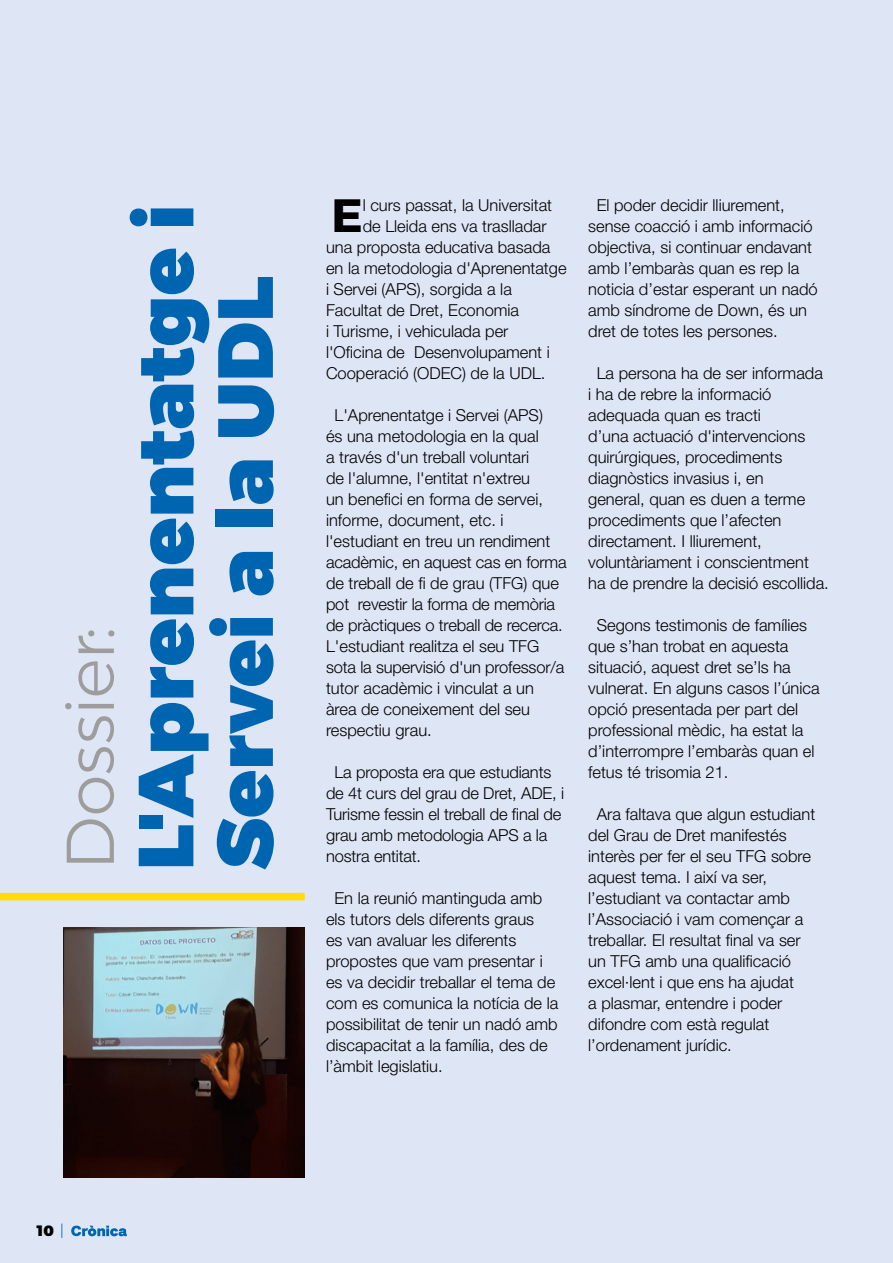
<style>
.page{position:relative;width:893px;height:1263px;background:#dee5f5}
.page>*{position:absolute;margin:0;border:0;box-sizing:border-box;transform-origin:0 0}
.t1{font:900 78px/79.5px "Montserrat";color:#0065b1}
.t2{font:300 67.5px "Montserrat";letter-spacing:-.01em;color:#9d9d9c}
.t3{font:700 46.5px "Montserrat";color:#000}
.t4{font:300 16.5px/21px "Helvetica Neue LT Std";color:#000}
.t5{font:900 15px "Montserrat";color:#000}
.s1{font-weight:300;color:#0065b1}
</style>
<div class="page">
<svg style="left:71px;top:1225px;width:56px;height:11px"></svg>
<div style="left:0;top:893px;width:305px;height:7px;background:#fd0"></div>
<img style="left:64px;top:927px;width:241px;height:251px">
<h2 class="t2" style="left:39px;top:870px;width:245px;rotate:-90deg">Dossier:</h2>
<h1 class="t1" style="left:127px;top:870px;width:667px;rotate:-90deg">L'Aprenentatge i<br>Servei a la UDL</h1>
<h3 class="t3" style="left:331px;top:178px;width:33px">E</h3>
<p class="t4" style="left:363px;top:194px;width:191px">l curs passat, la Universitat</p>
<p class="t4" style="left:363px;top:215px;width:185px">de Lleida ens va traslladar</p>
<p class="t4" style="left:326px;top:236px;width:226px">una proposta educativa basada</p>
<p class="t4" style="left:326px;top:257px;width:242px">en la metodologia d'Aprenentatge</p>
<p class="t4" style="left:326px;top:278px;width:187px">i Servei (APS), sorgida a la</p>
<p class="t4" style="left:326px;top:299px;width:195px">Facultat de Dret, Economia</p>
<p class="t4" style="left:326px;top:320px;width:184px">i Turisme, i vehiculada per</p>
<p class="t4" style="left:326px;top:341px;width:225px">l'Oficina de Desenvolupament i</p>
<p class="t4" style="left:326px;top:362px;width:221px">Cooperació (ODEC) de la UDL.</p>
<p class="t4" style="left:326px;top:404px;width:242px;text-indent:8px">L'Aprenentatge i Servei (APS)<br>és una metodologia en la qual<br>a través d'un treball voluntari<br>de l'alumne, l'entitat n'extreu<br>un benefici en forma de servei, informe, document, etc. i l'estudiant en treu un rendiment acadèmic, en aquest cas en forma de treball de fi de grau (TFG) que pot revestir la forma de memòria de pràctiques o treball de recerca.<br>L'estudiant realitza el seu TFG sota la supervisió d'un professor/a tutor acadèmic i vinculat a un àrea de coneixement del seu respectiu grau.</p>
<p class="t4" style="left:326px;top:761px;width:240px;text-indent:8px">La proposta era que estudiants de 4t curs del grau de Dret, ADE, i<br>Turisme fessin el treball de final de grau amb metodologia APS a la nostra entitat.</p>
<p class="t4" style="left:326px;top:887px;width:234px;text-indent:8px">En la reunió mantinguda amb els tutors dels diferents graus<br>es van avaluar les diferents propostes que vam presentar i es va decidir treballar el tema de com es comunica la notícia de la possibilitat de tenir un nadó amb discapacitat a la família, des de l’àmbit legislatiu.</p>
<p class="t4" style="left:588px;top:194px;width:231px;text-indent:8px">El poder decidir lliurement, sense coacció i amb informació objectiva, si continuar endavant amb l’embaràs quan es rep la noticia d’estar esperant un nadó amb síndrome de Down, és un dret de totes les persones.</p>
<p class="t4" style="left:588px;top:362px;width:242px;text-indent:8px">La persona ha de ser informada i ha de rebre la informació adequada quan es tracti<br>d’una actuació d'intervencions quirúrgiques, procediments diagnòstics invasius i, en<br>general, quan es duen a terme procediments que l’afecten directament. I lliurement, voluntàriament i conscientment ha de prendre la decisió escollida.</p>
<p class="t4" style="left:588px;top:614px;width:233px;text-indent:8px">Segons testimonis de famílies que s’han trobat en aquesta situació, aquest dret se’ls ha vulnerat. En alguns casos l’única opció presentada per part del professional mèdic, ha estat la d’interrompre l’embaràs quan el fetus té trisomia 21.</p>
<p class="t4" style="left:588px;top:803px;width:229px;text-indent:8px">Ara faltava que algun estudiant del Grau de Dret manifestés interès per fer el seu TFG sobre aquest tema. I així va ser, l’estudiant va contactar amb l’Associació i vam començar a treballar. El resultat final va ser un TFG amb una qualificació excel·lent i que ens ha ajudat<br>a plasmar, entendre i poder difondre com està regulat l’ordenament jurídic.</p>
<p class="t5" style="left:37px;top:1218px;width:28px">10 <span class="s1">|</span></p>
</div>
